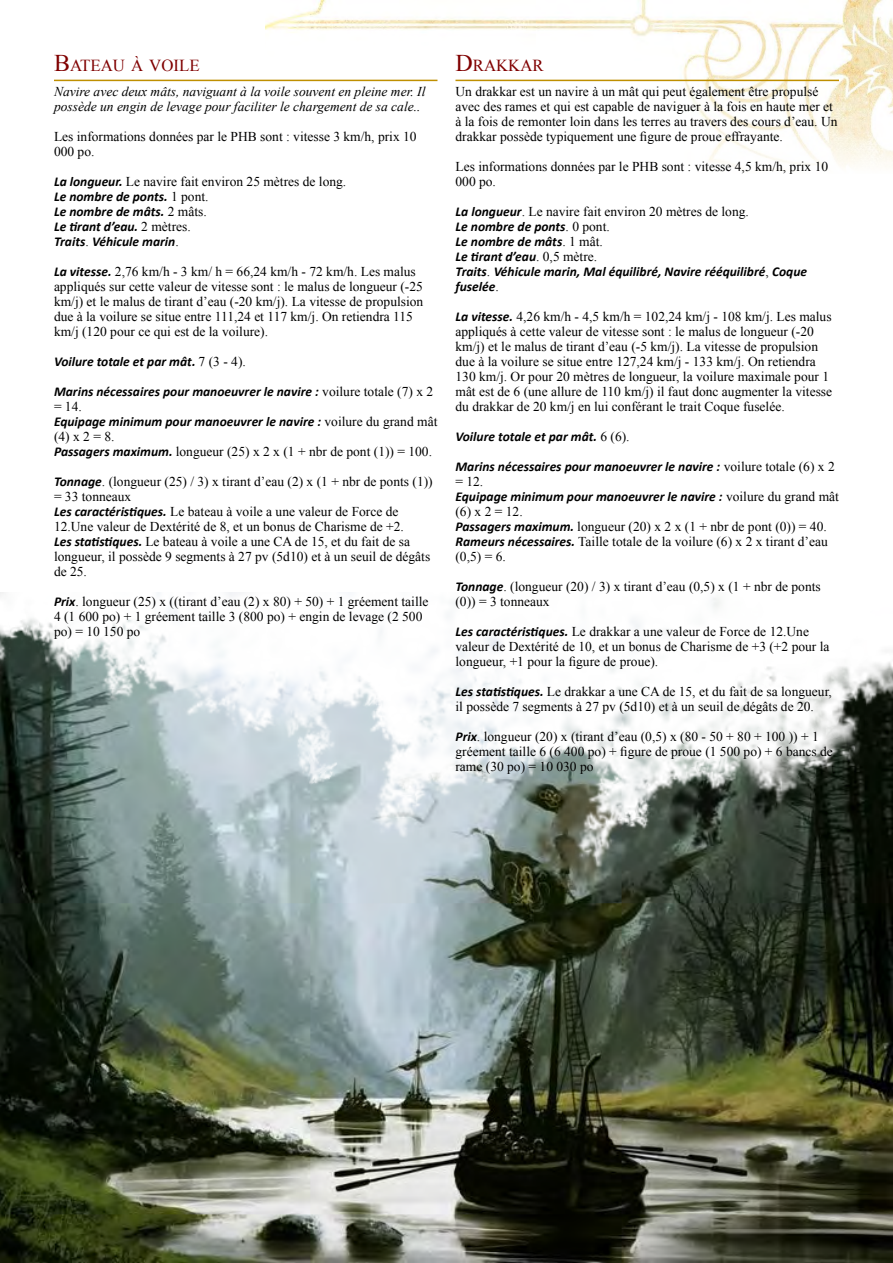
<style>
.page{position:relative;width:893px;height:1263px;background:#fff}
.page>*{position:absolute;margin:0;border:0;box-sizing:border-box;transform-origin:0 0}
.t1{font:16.8px "Times New Roman";color:#800000}
.t2{font:13.5px/15px "Times New Roman";color:#000}
.t3{font:italic 700 13.5px/15px "Calibri";color:#000}
.t4{font:italic 13.5px/15px "Times New Roman";color:#000}
.s1{font-size:24px}
.s2{font-family:"Calibri";font-weight:700;font-style:italic}
.s3{font-family:"Times New Roman";font-weight:400;font-style:normal}
</style>
<div class="page">
<img style="left:265px;top:0;width:628px;height:167px">
<img style="left:0;top:592px;width:893px;height:671px">
<hr style="left:455px;top:80px;width:384px;height:1px;background:#bf8f00">
<hr style="left:54px;top:80px;width:383px;height:1px;background:#bf8f00">
<p class="t1" style="left:54px;top:54px;width:147px"><span class="s1">B</span>ATEAU À VOILE</p>
<p class="t4" style="left:54px;top:84px;width:373px">Navire avec deux mâts, naviguant à la voile souvent en pleine mer. Il possède un engin de levage pour faciliter le chargement de sa cale..</p>
<p class="t2" style="left:54px;top:129px;width:364px">Les informations données par le PHB sont : vitesse 3 km/h, prix 10<br>000 po.</p>
<p class="t2" style="left:54px;top:174px;width:294px"><span class="s2">La longueur.</span> Le navire fait environ 25 mètres de long.</p>
<p class="t3" style="left:54px;top:189px;width:156px">Le nombre de ponts. <span class="s3">1 pont.<br></span>Le nombre de mâts. <span class="s3">2 mâts.<br></span>Le tirant d’eau. <span class="s3">2 mètres.<br></span>Traits<span class="s3">.</span> Véhicule marin<span class="s3">.</span></p>
<p class="t2" style="left:54px;top:264px;width:371px"><span class="s2">La vitesse.</span> 2,76 km/h - 3 km/ h = 66,24 km/h - 72 km/h. Les malus appliqués sur cette valeur de vitesse sont : le malus de longueur (-25 km/j) et le malus de tirant d’eau (-20 km/j). La vitesse de propulsion due à la voilure se situe entre 111,24 et 117 km/j. On retiendra 115 km/j (120 pour ce qui est de la voilure).</p>
<p class="t3" style="left:54px;top:354px;width:193px">Voilure totale et par mât. <span class="s3">7 (3 - 4).</span></p>
<p class="t3" style="left:54px;top:384px;width:381px">Marins nécessaires pour manoeuvrer le navire : <span class="s3">voilure totale (7) x 2</span></p>
<p class="t2" style="left:54px;top:399px;width:29px">= 14.</p>
<p class="t3" style="left:54px;top:414px;width:385px">Equipage minimum pour manoeuvrer le navire : <span class="s3">voilure du grand mât</span></p>
<p class="t2" style="left:54px;top:429px;width:380px">(4) x 2 = 8.<br><span class="s2">Passagers maximum.</span> longueur (25) x 2 x (1 + nbr de pont (1)) = 100.</p>
<p class="t2" style="left:54px;top:474px;width:380px"><span class="s2">Tonnage</span>. (longueur (25) / 3) x tirant d’eau (2) x (1 + nbr de ponts (1)) = 33 tonneaux<br><span class="s2">Les caractéristiques.</span> Le bateau à voile a une valeur de Force de 12.Une valeur de Dextérité de 8, et un bonus de Charisme de +2.<br><span class="s2">Les statistiques.</span> Le bateau à voile a une CA de 15, et du fait de sa longueur, il possède 9 segments à 27 pv (5d10) et à un seuil de dégâts de 25.</p>
<p class="t2" style="left:54px;top:594px;width:376px"><span class="s2">Prix</span>. longueur (25) x ((tirant d’eau (2) x 80) + 50) + 1 gréement taille<br>4 (1 600 po) + 1 gréement taille 3 (800 po) + engin de levage (2 500 po) = 10 150 po</p>
<p class="t1" style="left:455px;top:54px;width:90px"><span class="s1">D</span>RAKKAR</p>
<p class="t2" style="left:455px;top:84px;width:384px">Un drakkar est un navire à un mât qui peut également être propulsé avec des rames et qui est capable de naviguer à la fois en haute mer et à la fois de remonter loin dans les terres au travers des cours d’eau. Un drakkar possède typiquement une figure de proue effrayante.</p>
<p class="t2" style="left:455px;top:159px;width:374px">Les informations données par le PHB sont : vitesse 4,5 km/h, prix 10<br>000 po.</p>
<p class="t2" style="left:455px;top:204px;width:295px"><span class="s2">La longueur</span>. Le navire fait environ 20 mètres de long.</p>
<p class="t3" style="left:455px;top:219px;width:353px">Le nombre de ponts<span class="s3">. 0 pont.<br></span>Le nombre de mâts<span class="s3">. 1 mât.<br></span>Le tirant d’eau<span class="s3">. 0,5 mètre.<br></span>Traits<span class="s3">.</span> Véhicule marin, Mal équilibré, Navire rééquilibré<span class="s3">,</span> Coque fuselée<span class="s3">.</span></p>
<p class="t2" style="left:455px;top:309px;width:378px"><span class="s2">La vitesse.</span> 4,26 km/h - 4,5 km/h = 102,24 km/j - 108 km/j. Les malus appliqués à cette valeur de vitesse sont : le malus de longueur (-20 km/j) et le malus de tirant d’eau (-5 km/j). La vitesse de propulsion due à la voilure se situe entre 127,24 km/j - 133 km/j. On retiendra 130 km/j. Or pour 20 mètres de longueur, la voilure maximale pour 1 mât est de 6 (une allure de 110 km/j) il faut donc augmenter la vitesse du drakkar de 20 km/j en lui conférant le trait Coque fuselée.</p>
<p class="t3" style="left:455px;top:429px;width:176px">Voilure totale et par mât. <span class="s3">6 (6).</span></p>
<p class="t3" style="left:455px;top:459px;width:381px">Marins nécessaires pour manoeuvrer le navire : <span class="s3">voilure totale (6) x 2</span></p>
<p class="t2" style="left:455px;top:474px;width:29px">= 12.</p>
<p class="t3" style="left:455px;top:489px;width:385px">Equipage minimum pour manoeuvrer le navire : <span class="s3">voilure du grand mât</span></p>
<p class="t2" style="left:455px;top:504px;width:374px">(6) x 2 = 12.<br><span class="s2">Passagers maximum.</span> longueur (20) x 2 x (1 + nbr de pont (0)) = 40.<br><span class="s2">Rameurs nécessaires.</span> Taille totale de la voilure (6) x 2 x tirant d’eau (0,5) = 6.</p>
<p class="t2" style="left:455px;top:579px;width:367px"><span class="s2">Tonnage</span>. (longueur (20) / 3) x tirant d’eau (0,5) x (1 + nbr de ponts (0)) = 3 tonneaux</p>
<p class="t2" style="left:455px;top:624px;width:376px"><span class="s2">Les caractéristiques.</span> Le drakkar a une valeur de Force de 12.Une valeur de Dextérité de 10, et un bonus de Charisme de +3 (+2 pour la longueur, +1 pour la figure de proue).</p>
<p class="t2" style="left:455px;top:684px;width:378px"><span class="s2">Les statistiques.</span> Le drakkar a une CA de 15, et du fait de sa longueur, il possède 7 segments à 27 pv (5d10) et à un seuil de dégâts de 20.</p>
<p class="t2" style="left:455px;top:729px;width:379px"><span class="s2">Prix</span>. longueur (20) x (tirant d’eau (0,5) x (80 - 50 + 80 + 100 )) + 1 gréement taille 6 (6 400 po) + figure de proue (1 500 po) + 6 bancs de rame (30 po) = 10 030 po</p>
</div>
